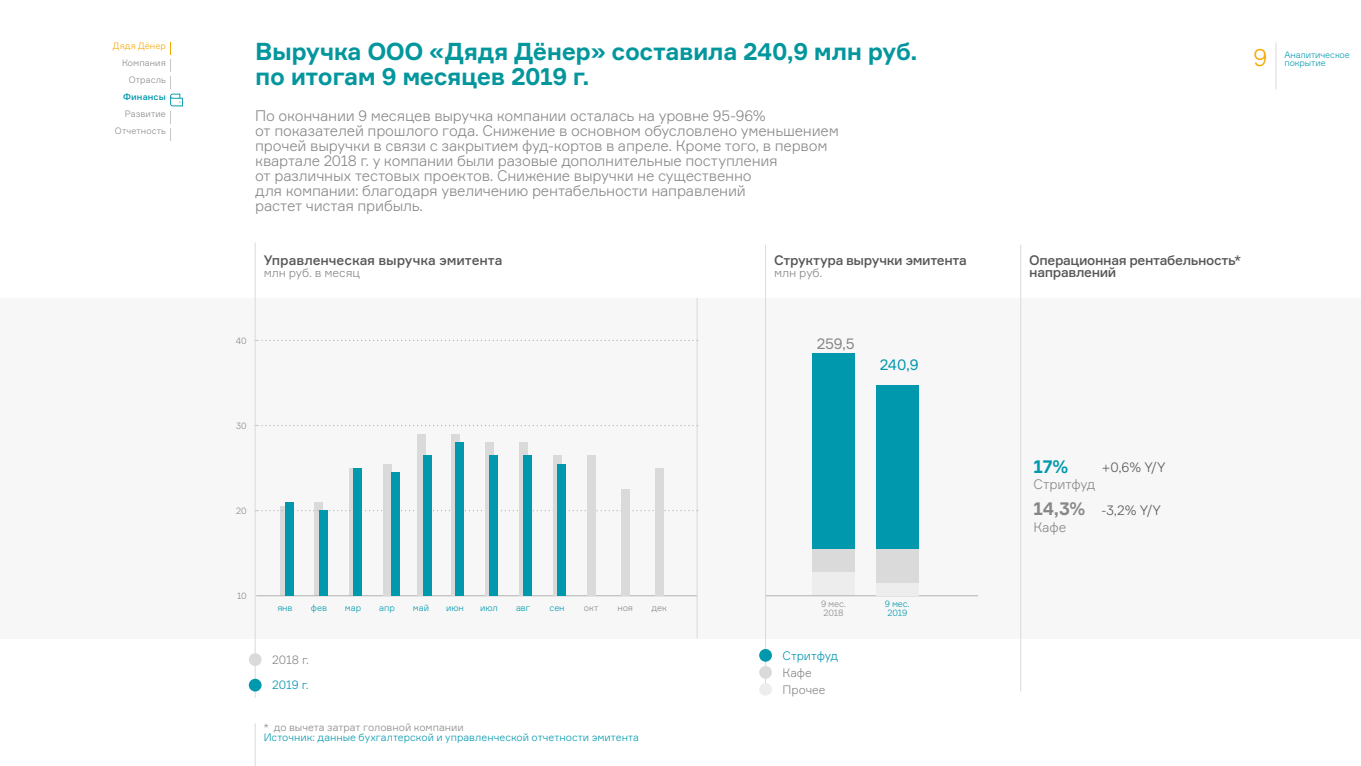
<style>
.page{position:relative;width:1361px;height:766px;background:#fff}
.page>*{position:absolute;margin:0;border:0;box-sizing:border-box;transform-origin:0 0}
.t1{font:700 24px "Formular";letter-spacing:-.02em;color:#03979d}
.t2{font:300 24px "Formular";color:#f7a600}
.t3{font:700 18px "Formular";color:#878787}
.t4{font:700 18px "Formular";color:#0098ad}
.t5{font:300 15px/15px "Formular";letter-spacing:-.01em;color:#878787}
.t6{font:15px "Formular";color:#0098ad}
.t7{font:15px "Formular";color:#878787}
.t8{font:500 13.5px/12px "Formular";letter-spacing:-.025em;color:#575756}
.t9{font:300 13.5px "Formular";color:#575756}
.t10{font:300 13.5px "Formular";letter-spacing:-.01em;color:#878787}
.t11{font:300 12px/17px "Formular";letter-spacing:-.005em;color:#878787}
.t12{font:300 12px "Formular";letter-spacing:-.01em;color:#0098ad}
.t13{font:300 10.5px "Formular";letter-spacing:.005em;color:#0098ad}
.t14{font:300 10.5px "Formular";letter-spacing:.005em;color:#878787}
.t15{font:300 9px/17px "Formular";letter-spacing:.005em;color:#878787;text-align:right}
.t16{font:300 9px/9px "Formular";letter-spacing:-.01em;color:#0098ad}
.t17{font:300 9px "Formular";letter-spacing:.01em;color:#f7a600}
.t18{font:500 9px "Formular";letter-spacing:.005em;color:#0098ad}
</style>
<div class="page">
<div style="left:0;top:298px;width:1361px;height:340px;background:#f7f7f7"></div>
<hr style="left:1275px;top:43px;width:1px;height:46px;background:#dadada">
<div style="left:281px;top:506px;width:8px;height:89px;background:#dadada"></div>
<div style="left:315px;top:502px;width:8px;height:93px;background:#dadada"></div>
<div style="left:349px;top:468px;width:8px;height:127px;background:#dadada"></div>
<svg style="left:170px;top:43px;width:13px;height:97px"></svg>
<hr style="left:256px;top:595px;width:441px;height:1px;background:#b3b2b2">
<svg style="left:256px;top:510px;width:442px;height:1px"></svg>
<svg style="left:256px;top:425px;width:442px;height:1px"></svg>
<svg style="left:256px;top:340px;width:442px;height:1px"></svg>
<hr style="left:255px;top:242px;width:1px;height:455px;background:#dadada">
<hr style="left:765px;top:244px;width:1px;height:447px;background:#dadada">
<hr style="left:696px;top:298px;width:1px;height:340px;background:#dadada">
<div style="left:249px;top:653px;width:12px;height:12px;background:#dadada;border-radius:50%"></div>
<div style="left:249px;top:678px;width:12px;height:13px;background:#0098ad;border-radius:50%"></div>
<div style="left:812px;top:549px;width:43px;height:46px;background:#dadada"></div>
<div style="left:759px;top:648px;width:13px;height:13px;background:#0098ad;border-radius:50%"></div>
<div style="left:759px;top:665px;width:13px;height:13px;background:#dadada;border-radius:50%"></div>
<div style="left:383px;top:463px;width:8px;height:132px;background:#dadada"></div>
<div style="left:417px;top:434px;width:8px;height:161px;background:#dadada"></div>
<div style="left:451px;top:434px;width:8px;height:161px;background:#dadada"></div>
<div style="left:812px;top:353px;width:43px;height:196px;background:#0098ad"></div>
<div style="left:485px;top:442px;width:8px;height:153px;background:#dadada"></div>
<div style="left:519px;top:442px;width:8px;height:153px;background:#dadada"></div>
<div style="left:553px;top:455px;width:8px;height:140px;background:#dadada"></div>
<div style="left:587px;top:455px;width:8px;height:140px;background:#dadada"></div>
<div style="left:621px;top:489px;width:8px;height:106px;background:#dadada"></div>
<div style="left:655px;top:468px;width:8px;height:127px;background:#dadada"></div>
<div style="left:759px;top:682px;width:13px;height:13px;background:#ededed;border-radius:50%"></div>
<div style="left:812px;top:572px;width:43px;height:23px;background:#ededed"></div>
<hr style="left:765px;top:595px;width:213px;height:1px;background:#b3b2b2">
<div style="left:285px;top:502px;width:8px;height:93px;background:#0098ad"></div>
<div style="left:319px;top:510px;width:8px;height:85px;background:#0098ad"></div>
<div style="left:353px;top:468px;width:8px;height:127px;background:#0098ad"></div>
<hr style="left:255px;top:723px;width:1px;height:42px;background:#dadada">
<div style="left:391px;top:472px;width:9px;height:123px;background:#0098ad"></div>
<div style="left:423px;top:455px;width:9px;height:140px;background:#0098ad"></div>
<div style="left:455px;top:442px;width:8px;height:153px;background:#0098ad"></div>
<div style="left:876px;top:385px;width:42px;height:164px;background:#0098ad"></div>
<div style="left:489px;top:455px;width:8px;height:140px;background:#0098ad"></div>
<div style="left:523px;top:455px;width:8px;height:140px;background:#0098ad"></div>
<div style="left:557px;top:463px;width:9px;height:132px;background:#0098ad"></div>
<hr style="left:1020px;top:244px;width:1px;height:447px;background:#dadada">
<div style="left:876px;top:549px;width:42px;height:46px;background:#dadada"></div>
<div style="left:876px;top:583px;width:42px;height:12px;background:#ededed"></div>
<p class="t17" style="left:113px;top:40px;width:54px">Дядя Дёнер</p>
<p class="t15" style="left:122px;top:54px;width:45px">Компания<br>Отрасль</p>
<p class="t18" style="left:123px;top:91px;width:44px">Финансы</p>
<p class="t15" style="left:115px;top:105px;width:52px">Развитие<br>Отчетность</p>
<h1 class="t1" style="left:255px;top:36px;width:664px">Выручка ООО «Дядя Дёнер» составила 240,9 млн руб.</h1>
<h1 class="t1" style="left:255px;top:62px;width:336px">по итогам 9 месяцев 2019 г.</h1>
<p class="t5" style="left:255px;top:108px;width:585px">По окончании 9 месяцев выручка компании осталась на уровне 95-96%<br>от показателей прошлого года. Снижение в основном обусловлено уменьшением прочей выручки в связи с закрытием фуд-кортов в апреле. Кроме того, в первом квартале 2018 г. у компании были разовые дополнительные поступления<br>от различных тестовых проектов. Снижение выручки не существенно<br>для компании: благодаря увеличению рентабельности направлений<br>растет чистая прибыль.</p>
<p class="t8" style="left:264px;top:254px;width:240px">Управленческая выручка эмитента</p>
<p class="t11" style="left:264px;top:264px;width:98px">млн руб. в месяц</p>
<p class="t8" style="left:774px;top:254px;width:194px">Структура выручки эмитента</p>
<p class="t11" style="left:774px;top:264px;width:50px">млн руб.</p>
<p class="t15" style="left:236px;top:332px;width:12px">40</p>
<p class="t15" style="left:236px;top:417px;width:12px">30</p>
<p class="t7" style="left:817px;top:334px;width:40px">259,5</p>
<p class="t6" style="left:880px;top:355px;width:40px">240,9</p>
<p class="t15" style="left:236px;top:502px;width:12px">20</p>
<p class="t15" style="left:237px;top:587px;width:11px">10</p>
<p class="t16" style="left:277px;top:602px;width:17px">янв</p>
<p class="t16" style="left:311px;top:602px;width:18px">фев</p>
<p class="t16" style="left:345px;top:602px;width:18px">мар</p>
<p class="t16" style="left:379px;top:602px;width:17px">апр</p>
<p class="t16" style="left:413px;top:602px;width:18px">май</p>
<p class="t16" style="left:446px;top:602px;width:19px">июн</p>
<p class="t16" style="left:480px;top:602px;width:19px">июл</p>
<p class="t16" style="left:516px;top:602px;width:16px">авг</p>
<p class="t16" style="left:549px;top:602px;width:17px">сен</p>
<p class="t15" style="left:584px;top:598px;width:16px">окт</p>
<p class="t15" style="left:617px;top:598px;width:17px">ноя</p>
<p class="t15" style="left:651px;top:598px;width:17px">дек</p>
<p class="t11" style="left:272px;top:650px;width:38px">2018 г.</p>
<p class="t12" style="left:272px;top:677px;width:38px">2019 г.</p>
<p class="t14" style="left:264px;top:720px;width:202px">* до вычета затрат головной компании</p>
<p class="t13" style="left:264px;top:731px;width:377px">Источник: данные бухгалтерской и управленческой отчетности эмитента</p>
<p class="t15" style="left:821px;top:599px;width:26px;line-height:9px;text-align:left">9 мес.<br>2018</p>
<p class="t16" style="left:885px;top:599px;width:26px">9 мес.<br>2019</p>
<p class="t12" style="left:782px;top:647px;width:57px">Стритфуд</p>
<p class="t11" style="left:782px;top:663px;width:45px">Кафе<br>Прочее</p>
<h1 class="t2" style="left:1253px;top:43px;width:15px">9</h1>
<p class="t16" style="left:1284px;top:51px;width:67px">Аналитическое</p>
<p class="t16" style="left:1284px;top:58px;width:43px">покрытие</p>
<p class="t8" style="left:1029px;top:254px;width:213px">Операционная рентабельность* направлений</p>
<p class="t4" style="left:1033px;top:455px;width:36px">17%</p>
<p class="t10" style="left:1033px;top:476px;width:64px">Стритфуд</p>
<p class="t3" style="left:1033px;top:497px;width:53px">14,3%</p>
<p class="t10" style="left:1033px;top:518px;width:34px">Кафе</p>
<p class="t9" style="left:1101px;top:459px;width:66px">+0,6% Y/Y</p>
<p class="t9" style="left:1101px;top:501px;width:61px">-3,2% Y/Y</p>
</div>
